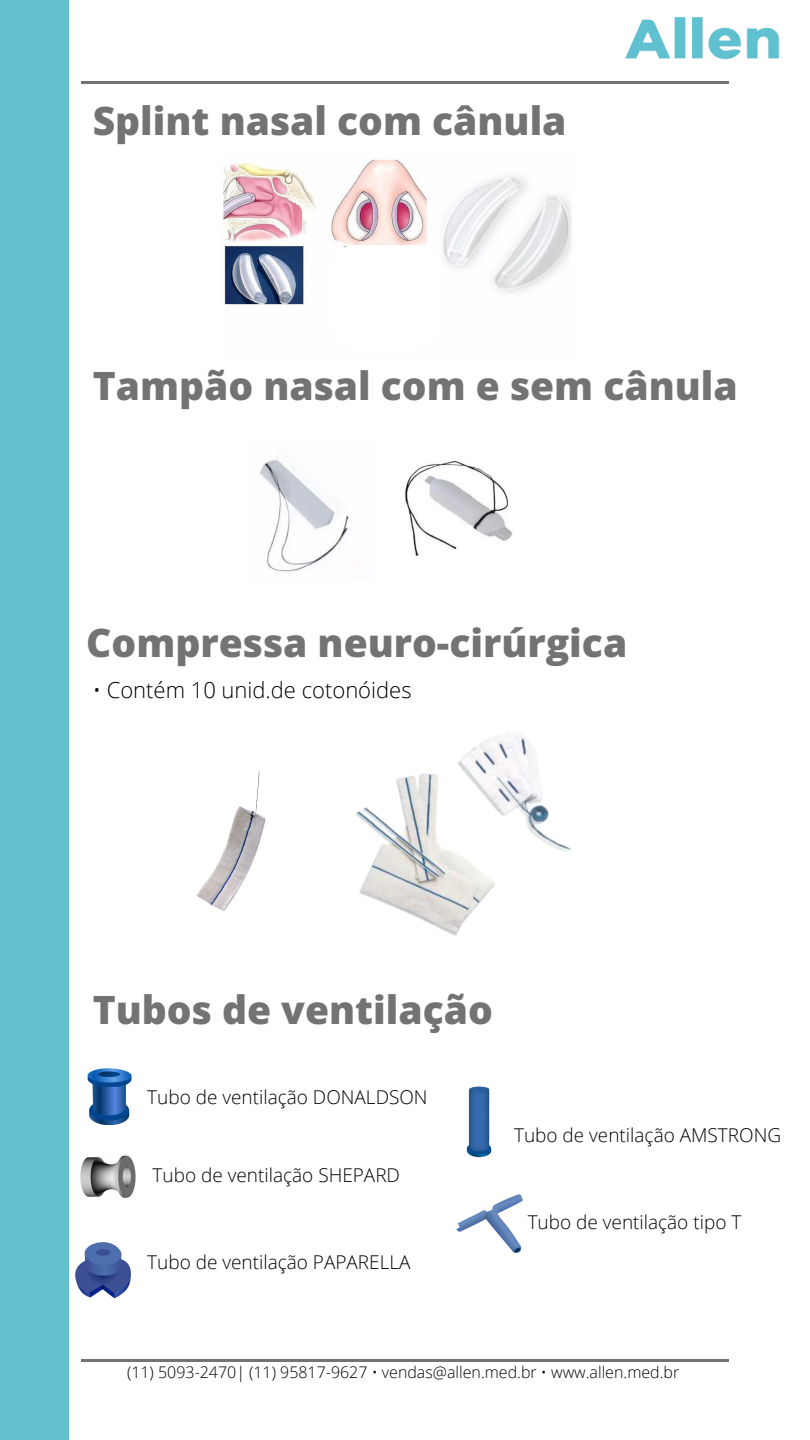
<style>
.page{position:relative;width:810px;height:1440px;background:#fff}
.page>*{position:absolute;margin:0;border:0;box-sizing:border-box;transform-origin:0 0}
.t1{font:800 39px "Open Sans";color:#737373}
.t2{font:300 22px "Open Sans";color:#000}
.t3{font:300 19px "Open Sans";color:#000}
.t4{font:300 16px "Open Sans";color:#000}
</style>
<div class="page">
<hr style="left:81px;top:81px;width:648px;height:3px;background:#737373">
<hr style="left:81px;top:1359px;width:648px;height:3px;background:#737373">
<img style="left:223px;top:159px;width:349px;height:146px">
<svg style="left:332px;top:245px;width:105px;height:60px"></svg>
<img style="left:260px;top:459px;width:252px;height:113px">
<img style="left:355px;top:733px;width:216px;height:203px">
<img style="left:196px;top:770px;width:70px;height:141px">
<img style="left:87px;top:1069px;width:45px;height:55px">
<img style="left:80px;top:1155px;width:56px;height:43px">
<img style="left:68px;top:1228px;width:63px;height:77px">
<img style="left:466px;top:1086px;width:26px;height:72px">
<img style="left:456px;top:1194px;width:67px;height:60px">
<div style="left:0;top:0;width:68px;height:1440px;background:#63c0ce"></div>
<img style="left:625px;top:16px;width:155px;height:44px">
<p class="t1" style="left:93px;top:94px;width:475px">Splint nasal com cânula</p>
<h1 class="t1" style="left:93px;top:359px;width:647px">Tampão nasal com e sem cânula</h1>
<p class="t1" style="left:86px;top:615px;width:543px">Compressa neuro-cirúrgica</p>
<p class="t2" style="left:93px;top:674px;width:320px">• Contém 10 unid.de cotonóides</p>
<h1 class="t1" style="left:93px;top:983px;width:402px">Tubos de ventilação</h1>
<p class="t3" style="left:147px;top:1084px;width:282px">Tubo de ventilação DONALDSON</p>
<h3 class="t3" style="left:153px;top:1162px;width:249px">Tubo de ventilação SHEPARD</h3>
<h3 class="t3" style="left:147px;top:1249px;width:265px">Tubo de ventilação PAPARELLA</h3>
<p class="t3" style="left:514px;top:1122px;width:269px">Tubo de ventilação AMSTRONG</p>
<h3 class="t3" style="left:528px;top:1208px;width:215px">Tubo de ventilação tipo T</h3>
<h3 class="t4" style="left:127px;top:1361px;width:554px">(11) 5093-2470| (11) 95817-9627 • vendas@allen.med.br • www.allen.med.br</h3>
</div>
